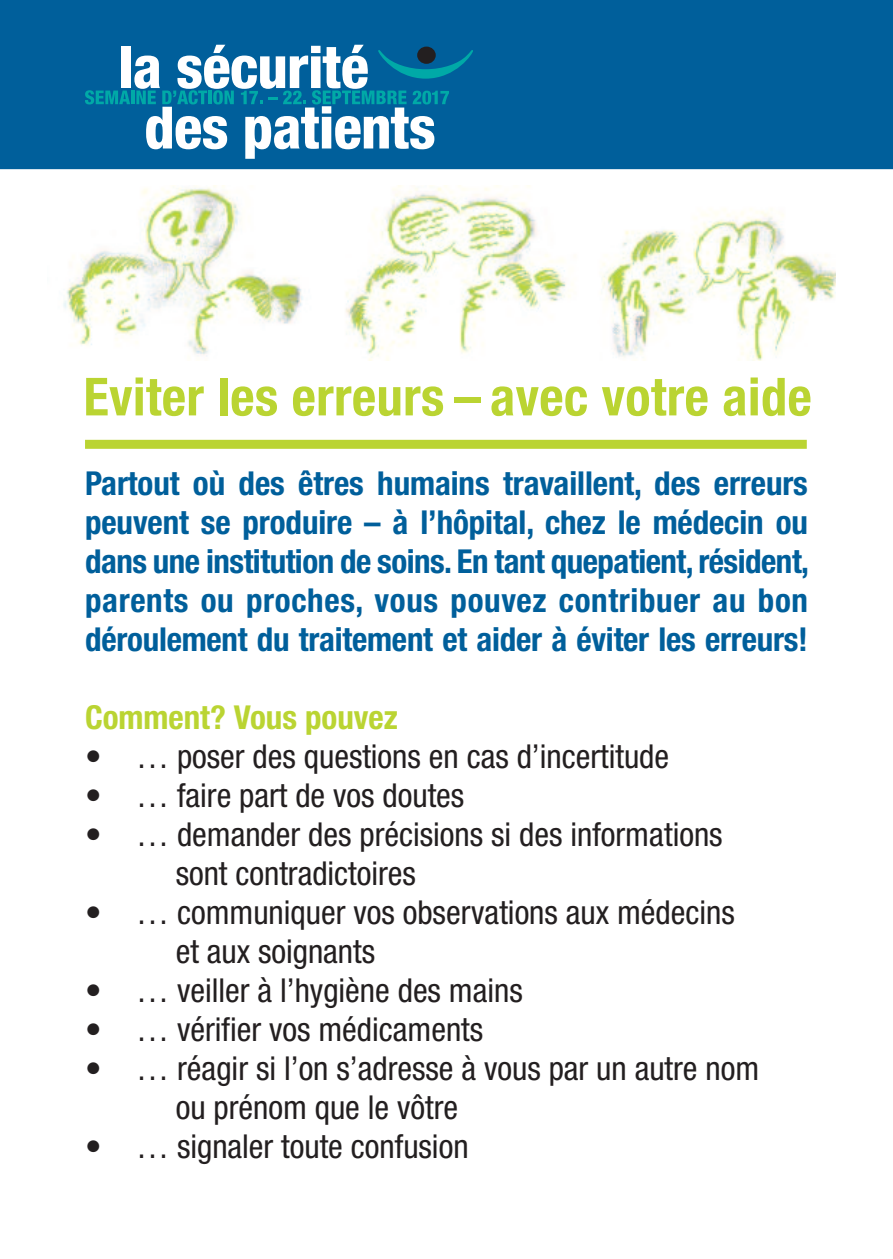
<style>
.page{position:relative;width:893px;height:1259px;background:#fff}
.page>*{position:absolute;margin:0;border:0;box-sizing:border-box;transform-origin:0 0}
.t1{font:700 condensed 52.5px "Helvetica Neue";letter-spacing:.005em;color:#bad432}
.t2{font:condensed 33px/39px "Helvetica Neue";color:#231f20}
.t3{font:700 condensed 33px/39px "Helvetica Neue";letter-spacing:-.005em;color:#005f9b;text-align:justify}
.t4{font:700 condensed 33px "Helvetica Neue";color:#bad432}
</style>
<div class="page">
<div style="left:0;top:0;width:893px;height:170px;background:#005f9b"></div>
<hr style="left:0;top:169px;width:893px;height:2px;background:#fff">
<svg style="left:85px;top:45px;width:388px;height:114px"></svg>
<div style="left:417px;top:47px;width:19px;height:17px;background:#231f20;border-radius:50%"></div>
<img style="left:63px;top:186px;width:772px;height:174px">
<div style="left:85px;top:440px;width:722px;height:9px;background:#bad432"></div>
<h1 class="t1" style="left:84px;top:378px;width:730px">Eviter les erreurs – avec votre aide</h1>
<p class="t3" style="left:85px;top:466px;width:726px">Partout où des êtres humains travaillent, des erreurs peuvent se produire – à l’hôpital, chez le médecin ou dans une institution de soins. En tant quepatient,résident, parents ou proches, vous pouvez contribuer au bon déroulement du traitement et aider à éviter les erreurs!</p>
<p class="t4" style="left:85px;top:705px;width:314px">Comment? Vous pouvez</p>
<p class="t2" style="left:85px;top:739px;width:586px">• … poser des questions en cas d’incertitude</p>
<p class="t2" style="left:85px;top:778px;width:381px">• … faire part de vos doutes</p>
<p class="t2" style="left:176px;top:817px;width:548px;text-indent:-91px">• … demander des précisions si des informations sont contradictoires</p>
<p class="t2" style="left:176px;top:895px;width:561px;text-indent:-91px">• … communiquer vos observations aux médecins et aux soignants</p>
<p class="t2" style="left:85px;top:973px;width:439px">• … veiller à l’hygiène des mains</p>
<p class="t2" style="left:85px;top:1012px;width:400px">• … vérifier vos médicaments</p>
<p class="t2" style="left:176px;top:1051px;width:585px;text-indent:-91px">• … réagir si l’on s’adresse à vous par un autre nom ou prénom que le vôtre</p>
<p class="t2" style="left:85px;top:1129px;width:385px">• … signaler toute confusion</p>
</div>
